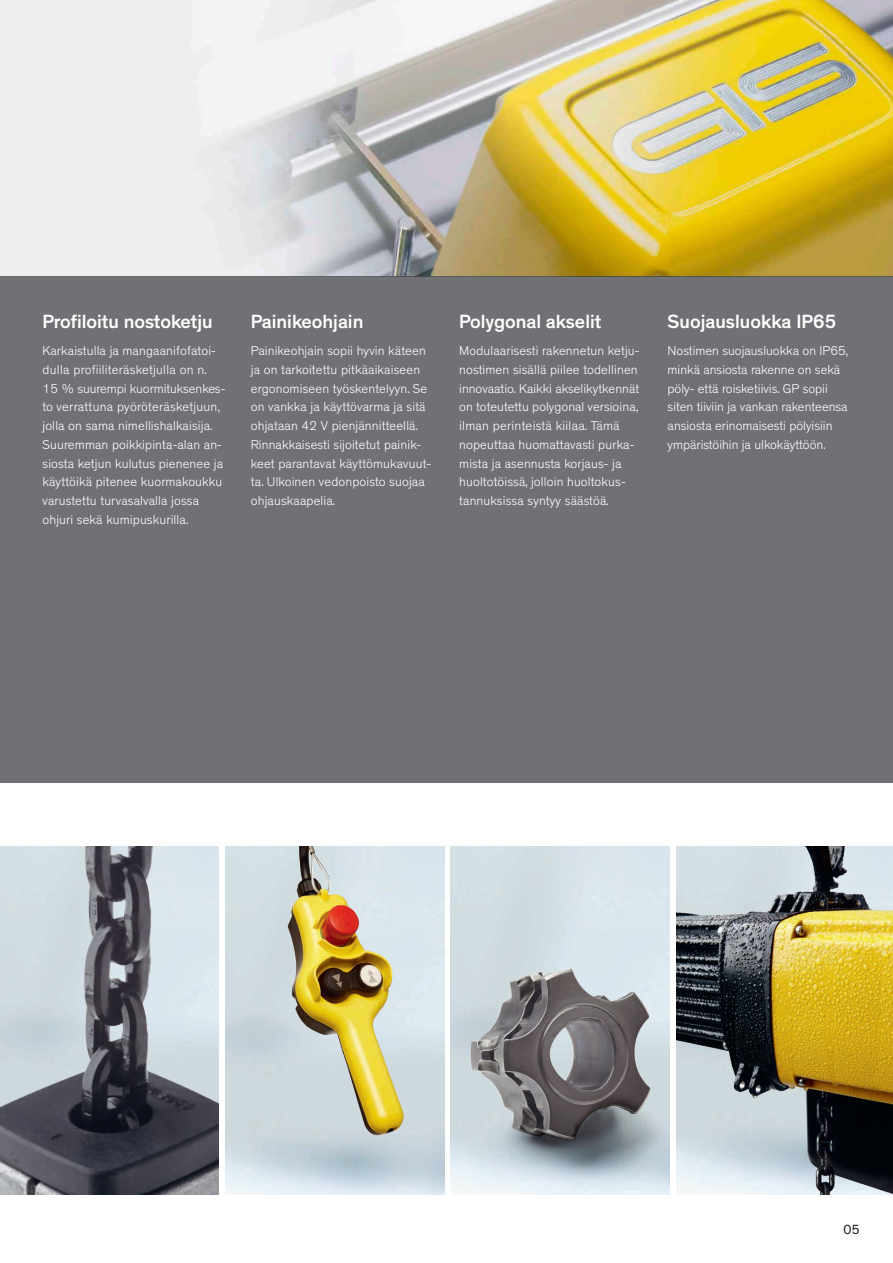
<style>
.page{position:relative;width:893px;height:1263px;background:#fff}
.page>*{position:absolute;margin:0;border:0;box-sizing:border-box;transform-origin:0 0}
.Heading_3{font:500 19.5px "Theinhardt";color:#fff}
.t1{font:13.5px "Theinhardt";color:#231f20}
.Fliesstext{font:300 13.05px/18.8px "Theinhardt";letter-spacing:.01em;color:#fff}
</style>
<div class="page">
<img style="left:0;top:846px;width:219px;height:349px">
<img style="left:676px;top:846px;width:217px;height:349px">
<div style="left:0;top:276px;width:893px;height:506px;background:#6f7174"></div>
<img style="left:0;top:0;width:893px;height:276px">
<img style="left:257px;top:846px;width:163px;height:316px">
<img style="left:461px;top:922px;width:205px;height:112px">
<img style="left:461px;top:1034px;width:205px;height:144px">
<p class="Heading_3" style="left:43px;top:310px;width:172px">Profiloitu nostoketju</p>
<p class="Fliesstext" style="left:43px;top:342px;width:184px">Karkaistulla ja mangaanifofatoi&shy;dulla profiiliteräsketjulla on n.<br>15 % suurempi kuormituksenkes&shy;to verrattuna pyöröteräsketjuun, jolla on sama nimellishalkaisija.<br>Suuremman poikkipinta-alan an&shy;siosta ketjun kulutus pienenee ja käyttöikä pitenee kuormakoukku varustettu turvasalvalla jossa ohjuri sekä kumipuskurilla.</p>
<p class="Heading_3" style="left:251px;top:310px;width:114px">Painikeohjain</p>
<p class="Fliesstext" style="left:251px;top:342px;width:182px">Painikeohjain sopii hyvin käteen ja on tarkoitettu pitkäaikaiseen ergonomiseen työskentelyyn. Se on vankka ja käyttövarma ja sitä ohjataan 42 V pienjännitteellä.<br>Rinnakkaisesti sijoitetut painik&shy;keet parantavat käyttömukavuut&shy;ta. Ulkoinen vedonpoisto suojaa ohjauskaapelia.</p>
<p class="Heading_3" style="left:459px;top:310px;width:144px">Polygonal akselit</p>
<p class="Fliesstext" style="left:459px;top:342px;width:182px">Modulaarisesti rakennetun ketju&shy;nostimen sisällä piilee todellinen innovaatio. Kaikki akselikytkennät on toteutettu polygonal versioina, ilman perinteistä kiilaa. Tämä nopeuttaa huomattavasti purka&shy;mista ja asennusta korjaus- ja huoltotöissä, jolloin huoltokus&shy;tannuksissa syntyy säästöä.</p>
<p class="Heading_3" style="left:668px;top:310px;width:170px">Suojausluokka IP65</p>
<p class="Fliesstext" style="left:668px;top:342px;width:182px">Nostimen suojausluokka on IP65, minkä ansiosta rakenne on sekä pöly- että roisketiivis. GP sopii siten tiiviin ja vankan rakenteensa ansiosta erinomaisesti pölyisiin ympäristöihin ja ulkokäyttöön.</p>
<p class="t1" style="left:844px;top:1221px;width:18px">05</p>
</div>
